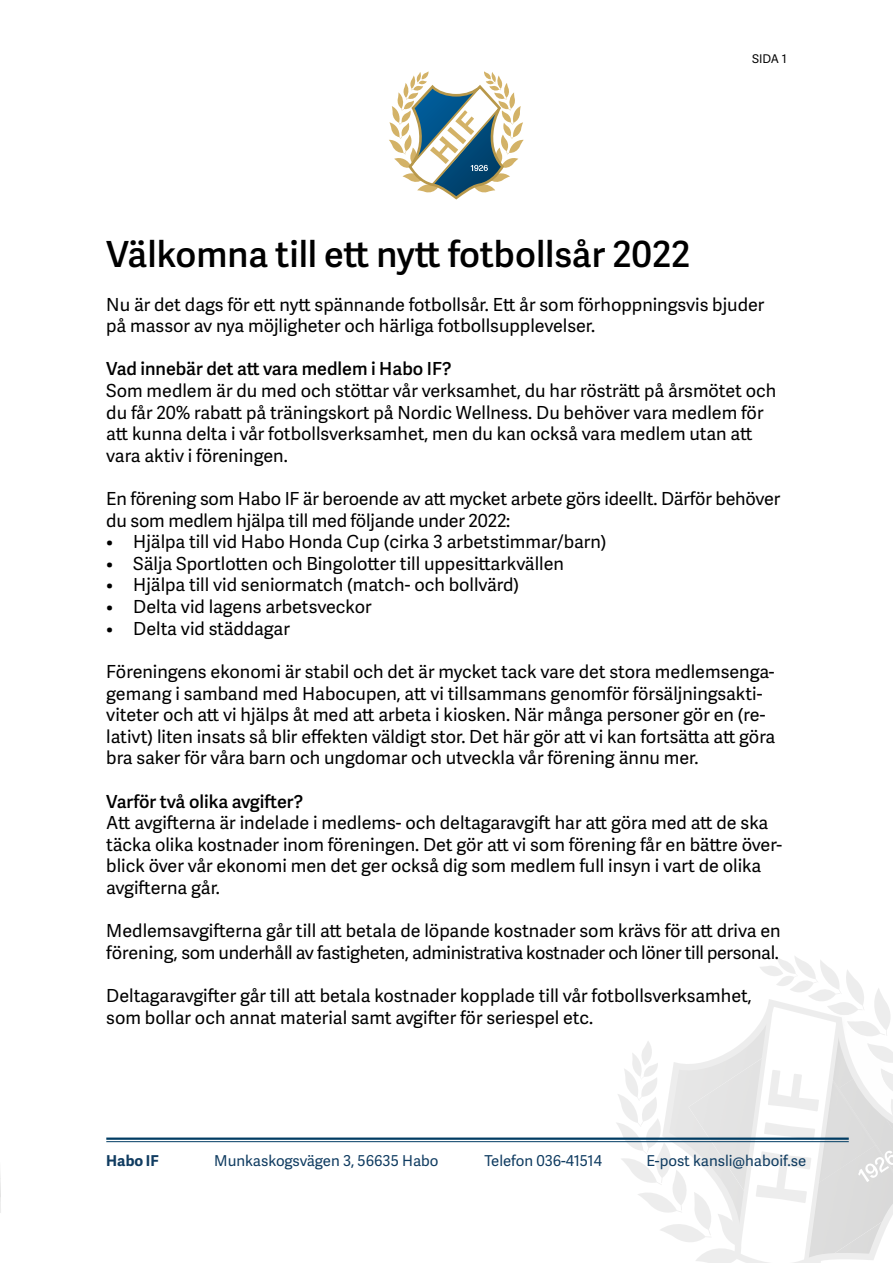
<style>
.page{position:relative;width:893px;height:1263px;background:#fff}
.page>*{position:absolute;margin:0;border:0;box-sizing:border-box;transform-origin:0 0}
.t1{font:600 36px "Adelle Sans";color:#000}
.t2{font:18px/21.6px "Adelle Sans";color:#000}
.t3{font:18px/21.6px "Adelle Sans";letter-spacing:-.02em;color:#000}
.t4{font:600 18px "Adelle Sans";color:#000}
.t5{font:15px "Adelle Sans";color:#103c61}
.t6{font:700 15px "Adelle Sans";color:#103c61}
.t7{font:12px "Adelle Sans";color:#000}
</style>
<div class="page">
<svg style="left:0;top:1174px;width:1px;height:39px"></svg>
<svg style="left:616px;top:956px;width:277px;height:307px"></svg>
<svg style="left:389px;top:71px;width:135px;height:129px"></svg>
<hr style="left:106px;top:1137px;width:743px;height:3px;background:#003c63">
<hr style="left:106px;top:1141px;width:743px;height:1px;background:#003c63">
<p class="t7" style="left:752px;top:50px;width:36px">SIDA 1</p>
<h1 class="t1" style="left:106px;top:228px;width:585px">Välkomna till ett nytt fotbollsår 2022</h1>
<p class="t2" style="left:106px;top:293px;width:660px">Nu är det dags för ett nytt spännande fotbollsår. Ett år som förhoppningsvis bjuder på massor av nya möjligheter och härliga fotbollsupplevelser.</p>
<p class="t4" style="left:106px;top:356px;width:347px">Vad innebär det att vara medlem i Habo IF?</p>
<p class="t2" style="left:106px;top:379px;width:672px">Som medlem är du med och stöttar vår verksamhet, du har rösträtt på årsmötet och du får 20% rabatt på träningskort på Nordic Wellness. Du behöver vara medlem för att kunna delta i vår fotbollsverksamhet, men du kan också vara medlem utan att vara aktiv i föreningen.</p>
<p class="t2" style="left:106px;top:487px;width:675px">En förening som Habo IF är beroende av att mycket arbete görs ideellt. Därför behöver du som medlem hjälpa till med följande under 2022:</p>
<p class="t2" style="left:106px;top:530px;width:502px">• Hjälpa till vid Habo Honda Cup (cirka 3 arbetstimmar/barn)</p>
<p class="t2" style="left:106px;top:552px;width:459px">• Sälja Sportlotten och Bingolotter till uppesittarkvällen</p>
<p class="t2" style="left:106px;top:574px;width:414px">• Hjälpa till vid seniormatch (match- och bollvärd)</p>
<p class="t2" style="left:106px;top:595px;width:267px">• Delta vid lagens arbetsveckor</p>
<p class="t2" style="left:106px;top:617px;width:185px">• Delta vid städdagar</p>
<p class="t2" style="left:106px;top:660px;width:670px">Föreningens ekonomi är stabil och det är mycket tack vare det stora medlemsenga&shy;gemang i samband med Habocupen, att vi tillsammans genomför försäljningsakti&shy;viteter och att vi hjälps åt med att arbeta i kiosken. När många personer gör en (re&shy;lativt) liten insats så blir effekten väldigt stor. Det här gör att vi kan fortsätta att göra bra saker för våra barn och ungdomar och utveckla vår förening ännu mer.</p>
<p class="t4" style="left:106px;top:788px;width:198px">Varför två olika avgifter?</p>
<p class="t2" style="left:106px;top:811px;width:677px">Att avgifterna är indelade i medlems- och deltagaravgift har att göra med att de ska täcka olika kostnader inom föreningen. Det gör att vi som förening får en bättre över&shy;blick över vår ekonomi men det ger också dig som medlem full insyn i vart de olika avgifterna går.</p>
<p class="t3" style="left:106px;top:919px;width:676px">Medlemsavgifterna går till att betala de löpande kostnader som krävs för att driva en förening, som underhåll av fastigheten, administrativa kostnader och löner till personal.</p>
<p class="t2" style="left:106px;top:984px;width:647px">Deltagaravgifter går till att betala kostnader kopplade till vår fotbollsverksamhet, som bollar och annat material samt avgifter för seriespel etc.</p>
<p class="t6" style="left:106px;top:1149px;width:54px">Habo IF</p>
<p class="t5" style="left:214px;top:1150px;width:226px">Munkaskogsvägen 3, 56635 Habo</p>
<p class="t5" style="left:484px;top:1150px;width:119px">Telefon 036-41514</p>
<p class="t5" style="left:646px;top:1150px;width:162px">E-post kansli@haboif.se</p>
</div>
